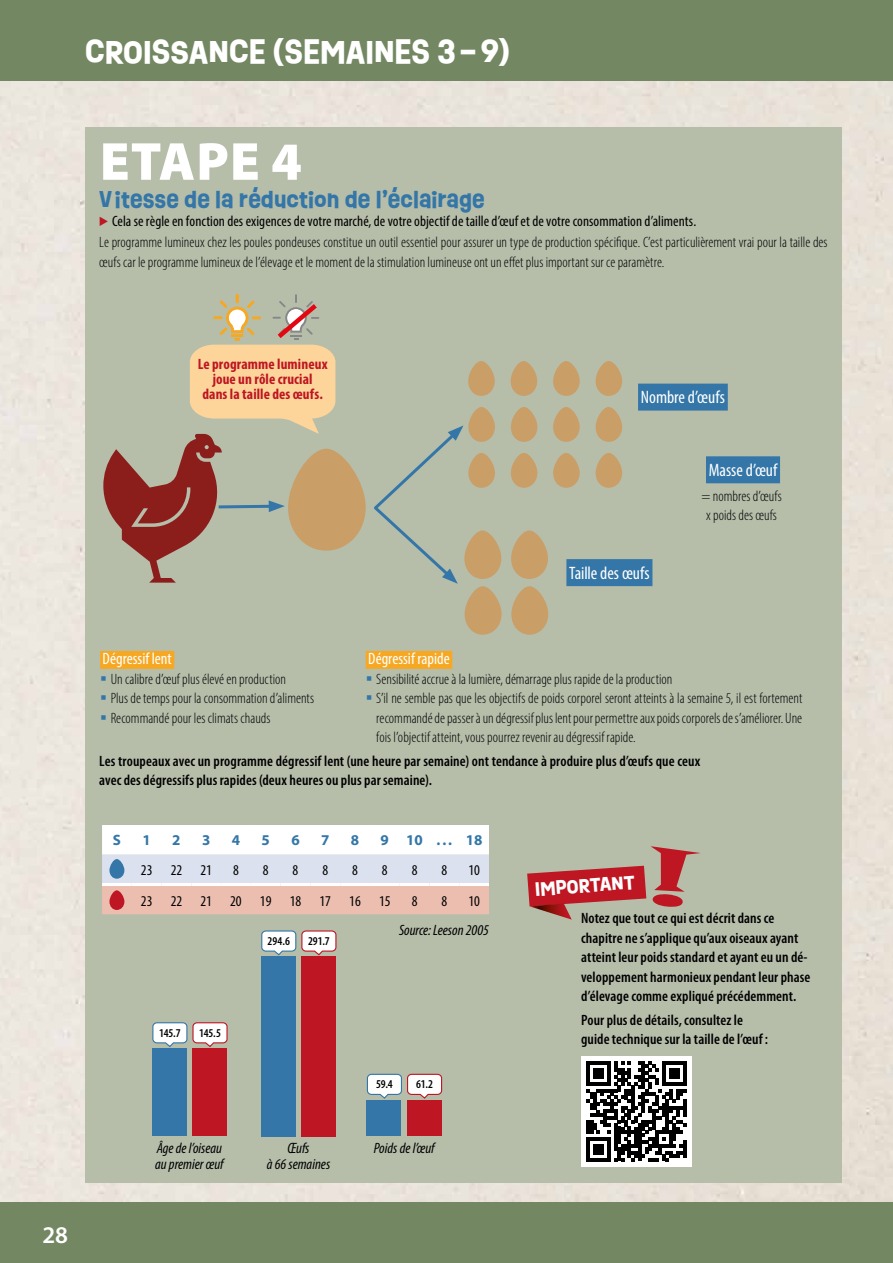
<style>
.page{position:relative;width:893px;height:1263px;background:#fff}
.page>*{position:absolute;margin:0;border:0;box-sizing:border-box;transform-origin:0 0}
.t1{font:900 54px "Myriad Pro";letter-spacing:.02em;color:#fff}
.t2{font:700 30px "Ruddy";color:#fff}
.t3{font:600 24px "Myriad Pro";color:#fff}
.t4{font:700 21px "Ruddy";color:#3476a7}
.t5{font:condensed 18px "Myriad Pro";letter-spacing:-.005em;color:#fff}
.t6{font:700 18px "Ruddy";color:#fff}
.t7{font:condensed 16.5px "Myriad Pro";color:#fff}
.t8{font:300 condensed 15px/19.5px "Myriad Pro";color:#000}
.t9{font:600 condensed 15px/19.5px "Myriad Pro";letter-spacing:.005em;color:#000}
.t10{font:condensed 15px "Myriad Pro";letter-spacing:.005em;color:#000}
.t11{font:italic condensed 15px/16.5px "Myriad Pro";color:#000}
.t12{font:700 condensed 15px/15px "Myriad Pro";letter-spacing:.005em;color:#be1622;text-align:center}
.t13{font:700 15px "Myriad Pro";color:#3476a7}
.t14{font:600 condensed 12px "Myriad Pro";letter-spacing:-.005em;color:#000}
.s1{color:#be1622}
</style>
<div class="page">
<div style="left:0;top:81px;width:893px;height:1122px;background:#eae4dc"></div>
<div style="left:0;top:1203px;width:893px;height:60px;background:#738862"></div>
<div style="left:0;top:0;width:893px;height:81px;background:#738862"></div>
<div style="left:85px;top:128px;width:757px;height:1055px;background:#b6beaa"></div>
<div style="left:366px;top:651px;width:86px;height:18px;background:#f7a823"></div>
<div style="left:100px;top:651px;width:74px;height:18px;background:#f7a823"></div>
<div style="left:706px;top:456px;width:74px;height:27px;background:#3476a7"></div>
<div style="left:638px;top:384px;width:90px;height:27px;background:#3476a7"></div>
<div style="left:566px;top:559px;width:86px;height:27px;background:#3476a7"></div>
<svg style="left:511px;top:530px;width:37px;height:49px"></svg>
<svg style="left:511px;top:361px;width:26px;height:35px"></svg>
<svg style="left:511px;top:407px;width:26px;height:35px"></svg>
<svg style="left:511px;top:453px;width:26px;height:35px"></svg>
<svg style="left:596px;top:361px;width:26px;height:35px"></svg>
<svg style="left:596px;top:407px;width:26px;height:35px"></svg>
<svg style="left:596px;top:453px;width:26px;height:35px"></svg>
<svg style="left:511px;top:586px;width:37px;height:49px"></svg>
<svg style="left:553px;top:361px;width:27px;height:35px"></svg>
<svg style="left:553px;top:407px;width:27px;height:35px"></svg>
<svg style="left:553px;top:453px;width:27px;height:35px"></svg>
<svg style="left:102px;top:825px;width:387px;height:89px"></svg>
<div style="left:261px;top:957px;width:34px;height:180px;background:#3476a7"></div>
<div style="left:152px;top:1048px;width:34px;height:88px;background:#3476a7"></div>
<div style="left:367px;top:1100px;width:34px;height:36px;background:#3476a7"></div>
<div style="left:301px;top:957px;width:34px;height:180px;background:#be1622"></div>
<div style="left:192px;top:1048px;width:34px;height:88px;background:#be1622"></div>
<div style="left:407px;top:1100px;width:34px;height:36px;background:#be1622"></div>
<svg style="left:261px;top:930px;width:76px;height:26px"></svg>
<svg style="left:152px;top:1022px;width:76px;height:25px"></svg>
<svg style="left:366px;top:1073px;width:77px;height:26px"></svg>
<div style="left:581px;top:1056px;width:111px;height:110px;background:#fff"></div>
<svg style="left:586px;top:1061px;width:100px;height:100px"></svg>
<hr style="left:683px;top:1140px;width:3px;height:18px;background:#000">
<svg style="left:527px;top:846px;width:174px;height:74px"></svg>
<svg style="left:103px;top:294px;width:399px;height:341px"></svg>
<h2 class="t2" style="left:85px;top:29px;width:426px">CROISSANCE (SEMAINES 3–9)</h2>
<h1 class="t1" style="left:100px;top:125px;width:204px">ETAPE 4</h1>
<h3 class="t4" style="left:99px;top:184px;width:387px">VITESSE DE LA RÉDUCTION DE L’ÉCLAIRAGE</h3>
<p class="t10" style="left:99px;top:212px;width:598px"><span class="s1">•</span> Cela se règle en fonction des exigences de votre marché, de votre objectif de taille d’œuf et de votre consommation d’aliments.</p>
<p class="t8" style="left:99px;top:232px;width:730px">Le programme lumineux chez les poules pondeuses constitue un outil essentiel pour assurer un type de production spécifique. C’est particulièrement vrai pour la taille des œufs car le programme lumineux de l’élevage et le moment de la stimulation lumineuse ont un effet plus important sur ce paramètre.</p>
<h3 class="t3" style="left:43px;top:1220px;width:27px">28</h3>
<p class="t12" style="left:198px;top:356px;width:131px">Le programme lumineux joue un rôle crucial<br>dans la taille des œufs.</p>
<p class="t7" style="left:103px;top:649px;width:71px">Dégressif lent</p>
<p class="t8" style="left:111px;top:669px;width:205px">Un calibre d’œuf plus élevé en production<br>Plus de temps pour la consommation d’aliments<br>Recommandé pour les climats chauds</p>
<p class="t5" style="left:641px;top:386px;width:86px">Nombre d’œufs</p>
<p class="t5" style="left:569px;top:562px;width:82px">Taille des œufs</p>
<p class="t5" style="left:709px;top:459px;width:70px">Masse d’œuf</p>
<p class="t8" style="left:701px;top:486px;width:82px;text-align:center">= nombres d’œufs x poids des œufs</p>
<p class="t7" style="left:368px;top:649px;width:83px">Dégressif rapide</p>
<p class="t8" style="left:376px;top:669px;width:428px">Sensibilité accrue à la lumière, démarrage plus rapide de la production<br>S’il ne semble pas que les objectifs de poids corporel seront atteints à la semaine 5, il est fortement recommandé de passer à un dégressif plus lent pour permettre aux poids corporels de s’améliorer. Une fois l’objectif atteint, vous pourrez revenir au dégressif rapide.</p>
<p class="t9" style="left:99px;top:750px;width:602px">Les troupeaux avec un programme dégressif lent (une heure par semaine) ont tendance à produire plus d’œufs que ceux avec des dégressifs plus rapides (deux heures ou plus par semaine).</p>
<p class="t13" style="left:113px;top:831px;width:10px">S</p>
<p class="t13" style="left:143px;top:831px;width:10px">1</p>
<p class="t13" style="left:172px;top:831px;width:10px">2</p>
<p class="t13" style="left:202px;top:831px;width:10px">3</p>
<p class="t13" style="left:232px;top:831px;width:10px">4</p>
<p class="t13" style="left:262px;top:831px;width:10px">5</p>
<p class="t13" style="left:291px;top:831px;width:10px">6</p>
<p class="t13" style="left:321px;top:831px;width:10px">7</p>
<p class="t13" style="left:351px;top:831px;width:10px">8</p>
<p class="t13" style="left:381px;top:831px;width:103px">9 10 ... 18</p>
<p class="t10" style="left:141px;top:860px;width:73px">23 22 21</p>
<p class="t10" style="left:233px;top:860px;width:7px">8</p>
<p class="t10" style="left:263px;top:860px;width:7px">8</p>
<p class="t10" style="left:293px;top:860px;width:7px">8</p>
<p class="t10" style="left:322px;top:860px;width:7px">8</p>
<p class="t10" style="left:352px;top:860px;width:7px">8</p>
<p class="t10" style="left:382px;top:860px;width:7px">8</p>
<p class="t10" style="left:412px;top:860px;width:7px">8</p>
<p class="t10" style="left:441px;top:860px;width:7px">8</p>
<p class="t10" style="left:468px;top:860px;width:13px">10</p>
<p class="t10" style="left:141px;top:892px;width:251px">23 22 21 20 19 18 17 16 15</p>
<p class="t10" style="left:412px;top:892px;width:7px">8</p>
<p class="t10" style="left:441px;top:892px;width:7px">8</p>
<p class="t10" style="left:468px;top:892px;width:13px">10</p>
<p class="t11" style="left:399px;top:921px;width:91px">Source: Leeson 2005</p>
<p class="t14" style="left:159px;top:1025px;width:23px">145.7</p>
<p class="t14" style="left:199px;top:1025px;width:23px">145.5</p>
<p class="t11" style="left:155px;top:1139px;width:70px">Âge de l’oiseau au premier œuf</p>
<p class="t14" style="left:268px;top:934px;width:24px">294.6</p>
<p class="t14" style="left:308px;top:934px;width:23px">291.7</p>
<p class="t14" style="left:376px;top:1077px;width:18px">59.4</p>
<p class="t14" style="left:416px;top:1077px;width:19px">61.2</p>
<p class="t11" style="left:287px;top:1139px;width:24px">Œufs</p>
<p class="t11" style="left:374px;top:1139px;width:62px">Poids de l’œuf</p>
<p class="t11" style="left:267px;top:1156px;width:65px">à 66 semaines</p>
<p class="t6" style="left:534px;top:875px;width:102px;rotate:-4deg">IMPORTANT</p>
<p class="t9" style="left:581px;top:908px;width:231px">Notez que tout ce qui est décrit dans ce chapitre ne s’applique qu’aux oiseaux ayant atteint leur poids standard et ayant eu un dé&shy;veloppement harmonieux pendant leur phase d’élevage comme expliqué précédemment.</p>
<p class="t9" style="left:581px;top:1010px;width:189px">Pour plus de détails, consultez le guide technique sur la taille de l’œuf :</p>
</div>
